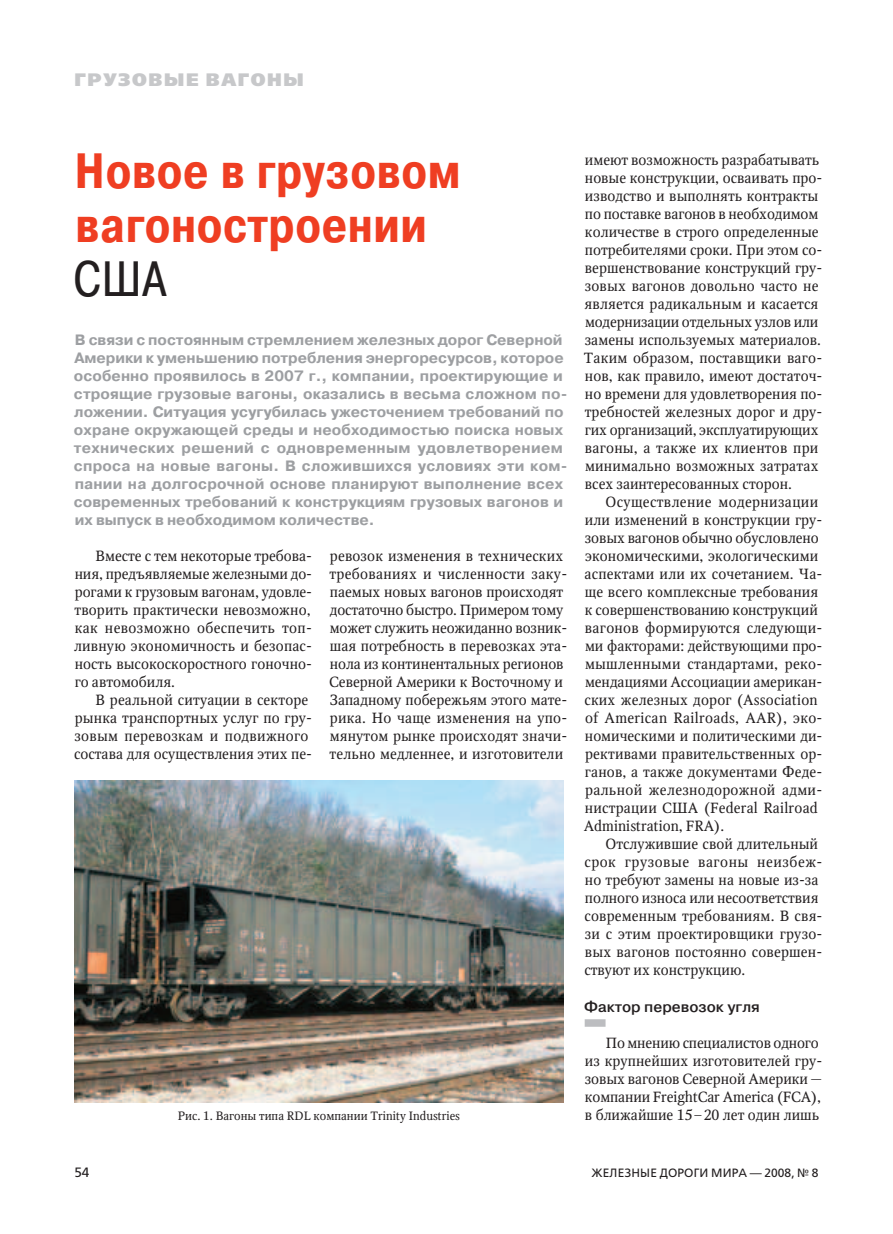
<style>
.page{position:relative;width:893px;height:1234px;background:#fff}
.page>*{position:absolute;margin:0;border:0;box-sizing:border-box;transform-origin:0 0}
.t1{font:700 49.5px/54px "Pragmatica Cond";color:#ef3e22}
.t2{font:49.5px "Pragmatica Cond";color:#231f20}
.t3{font:800 18px "Free Set";letter-spacing:.09em;color:#c7c8ca}
.t4{font:700 15px/18px "Pragmatica";letter-spacing:.005em;color:#9d9fa2}
.t5{font:500 15px "Pragmatica";color:#231f20}
.t6{font:14.7px/18px "Octava";letter-spacing:.005em;color:#231f20}
.t7{font:13.5px "Free Set";color:#231f20}
.t8{font:12px "Octava";color:#231f20}
.t9{font:12px "Free Set";letter-spacing:.01em;color:#231f20}
</style>
<div class="page">
<svg style="left:585px;top:1019px;width:21px;height:7px"></svg>
<img style="left:74px;top:780px;width:489px;height:322px">
<p class="t3" style="left:74px;top:68px;width:231px">Грузовые вагоны</p>
<h1 class="t1" style="left:74px;top:147px;width:388px">Новое в грузовом вагоностроении</h1>
<h1 class="t2" style="left:73px;top:248px;width:96px">США</h1>
<p class="t4" style="left:74px;top:331px;width:495px">В связи с постоянным стремлением железных дорог Северной Америки к уменьшению потребления энергоресурсов, которое особенно проявилось в 2007 г., компании, проектирующие и строящие грузовые вагоны, оказались в весьма сложном по&shy;ложении. Ситуация усугубилась ужесточением требований по охране окружающей среды и необходимостью поиска новых технических решений с одновременным удовлетворением спроса на новые вагоны. В сложившихся условиях эти ком&shy;пании на долгосрочной основе планируют выполнение всех современных требований к конструкциям грузовых вагонов и их выпуск в необходимом количестве.</p>
<p class="t6" style="left:74px;top:547px;width:240px;text-align:justify;text-indent:22px">Вместе с тем некоторые требова‑ ния, предъявляемые железными до‑ рогами к грузовым вагонам, удовле‑ творить практически невозможно, как невозможно обеспечить топ‑ ливную экономичность и безопас‑ ность высокоскоростного гоночно‑ го автомобиля.</p>
<p class="t6" style="left:74px;top:691px;width:240px;text-indent:21px">В реальной ситуации в секторе рынка транспортных услуг по гру‑ зовым перевозкам и подвижного состава для осуществления этих пе‑</p>
<p class="t6" style="left:329px;top:547px;width:240px">ревозок изменения в технических требованиях и численности заку‑ паемых новых вагонов происходят достаточно быстро. Примером тому может служить неожиданно возник‑ шая потребность в перевозках эта‑ нола из континентальных регионов Северной Америки к Восточному и Западному побережьям этого мате‑ рика. Но чаще изменения на упо‑ мянутом рынке происходят значи‑ тельно медленнее, и изготовители</p>
<p class="t6" style="left:584px;top:151px;width:240px">имеют возможность разрабатывать новые конструкции, осваивать про‑ изводство и выполнять контракты по поставке вагонов в необходимом количестве в строго определенные потребителями сроки. При этом со‑ вершенствование конструкций гру‑ зовых вагонов довольно часто не является радикальным и касается модернизации отдельных узлов или замены используемых материалов.<br>Таким образом, поставщики ваго‑ нов, как правило, имеют достаточ‑ но времени для удовлетворения по‑ требностей железных дорог и дру‑ гих организаций, эксплуатирующих вагоны, а также их клиентов при минимально возможных затратах всех заинтересованных сторон.</p>
<p class="t6" style="left:584px;top:493px;width:240px;text-indent:22px">Осуществление модернизации или изменений в конструкции гру‑ зовых вагонов обычно обусловлено экономическими, экологическими аспектами или их сочетанием. Ча‑ ще всего комплексные требования к совершенствованию конструкций вагонов формируются следующи‑ ми факторами: действующими про‑ мышленными стандартами, реко‑ мендациями Ассоциации американ‑ ских железных дорог (Association of American Railroads, AAR), эко‑ номическими и политическими ди‑ рективами правительственных ор‑ ганов, а также документами Феде‑ ральной железнодорожной адми‑ нистрации США (Federal Railroad<br>Administration, FRA).</p>
<p class="t6" style="left:584px;top:835px;width:240px;text-indent:21px">Отслужившие свой длительный срок грузовые вагоны неизбеж‑ но требуют замены на новые из‑за полного износа или несоответствия современным требованиям. В свя‑ зи с этим проектировщики грузо‑ вых вагонов постоянно совершен‑ ствуют их конструкцию.</p>
<p class="t5" style="left:584px;top:996px;width:177px">Фактор перевозок угля</p>
<p class="t6" style="left:585px;top:1033px;width:240px;text-indent:21px">По мнению специалистов одного из крупнейших изготовителей гру‑ зовых вагонов Северной Америки— компании FreightCar America (FCA),</p>
<p class="t8" style="left:178px;top:1108px;width:284px">Рис. 1. Вагоны типа RDL компании Trinity Industries</p>
<p class="t6" style="left:585px;top:1105px;width:236px">в ближайшие 15–20 лет один лишь</p>
<p class="t7" style="left:74px;top:1163px;width:17px">54</p>
<p class="t9" style="left:591px;top:1165px;width:229px">Железные дороги мира — 2008, № 8</p>
</div>
